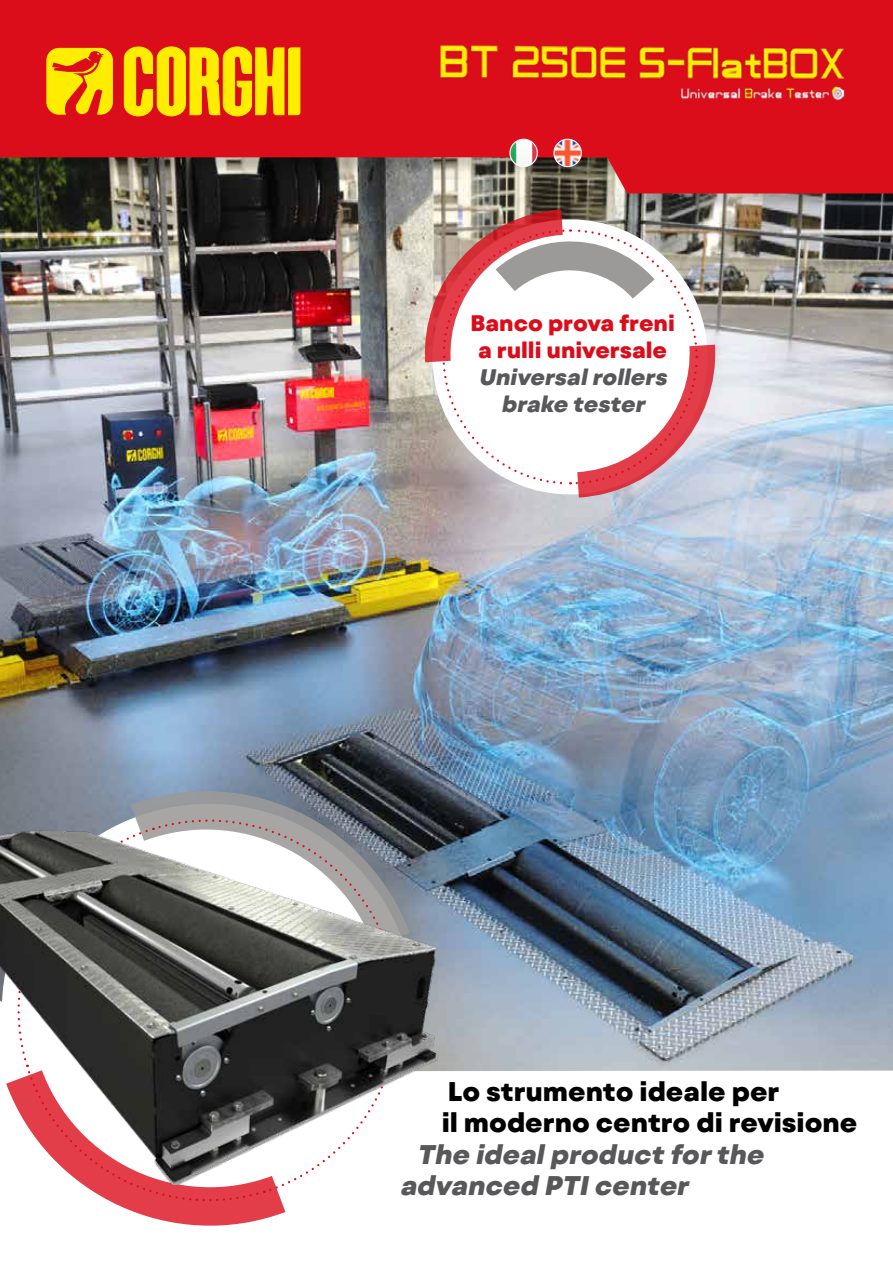
<style>
.page{position:relative;width:893px;height:1263px;background:#fff}
.page>*{position:absolute;margin:0;border:0;box-sizing:border-box;transform-origin:0 0}
.t1{font:800 27px/31.5px "Mont Blanc";color:#000}
.t2{font:italic 800 27px/31.5px "Mont Blanc";color:#58585a}
.t3{font:800 22.5px/27px "Mont Blanc";color:#db0d1b;text-align:center}
.t4{font:italic 800 22.5px/27px "Mont Blanc";color:#58585a;text-align:center}
</style>
<div class="page">
<img style="left:0;top:212px;width:893px;height:859px">
<svg style="left:166px;top:1221px;width:88px;height:5px"></svg>
<svg style="left:82px;top:1184px;width:204px;height:37px"></svg>
<img style="left:0;top:574px;width:465px;height:610px">
<div style="left:0;top:0;width:893px;height:212px;background:#000;opacity:.2"></div>
<svg style="left:0;top:0;width:893px;height:193px;background:#c51923"></svg>
<svg style="left:124px;top:47px;width:176px;height:69px;background:#f4ae07"></svg>
<svg style="left:46px;top:48px;width:67px;height:67px;background:#f4ae07"></svg>
<svg style="left:419px;top:206px;width:302px;height:302px;background:#b4b3b6"></svg>
<svg style="left:420px;top:209px;width:300px;height:288px"></svg>
<img style="left:436px;top:39px;width:421px;height:62px">
<img style="left:510px;top:139px;width:27px;height:28px;border-radius:14px">
<div style="left:509px;top:139px;width:29px;height:28px;border:1px solid #fff;border-radius:50%"></div>
<img style="left:554px;top:139px;width:27px;height:28px">
<div style="left:553px;top:139px;width:29px;height:28px;border:1px solid #fff;border-radius:50%"></div>
<p class="t3" style="left:470px;top:310px;width:206px">Banco prova freni a rulli universale</p>
<p class="t4" style="left:479px;top:364px;width:195px">Universalrollers brake tester</p>
<p class="t1" style="left:442px;top:1076px;width:417px">Lo strumento ideale per<br>il moderno centro di revisione</p>
<p class="t2" style="left:400px;top:1139px;width:371px;text-indent:17px">The idealproduct forthe advanced PTIcenter</p>
</div>
